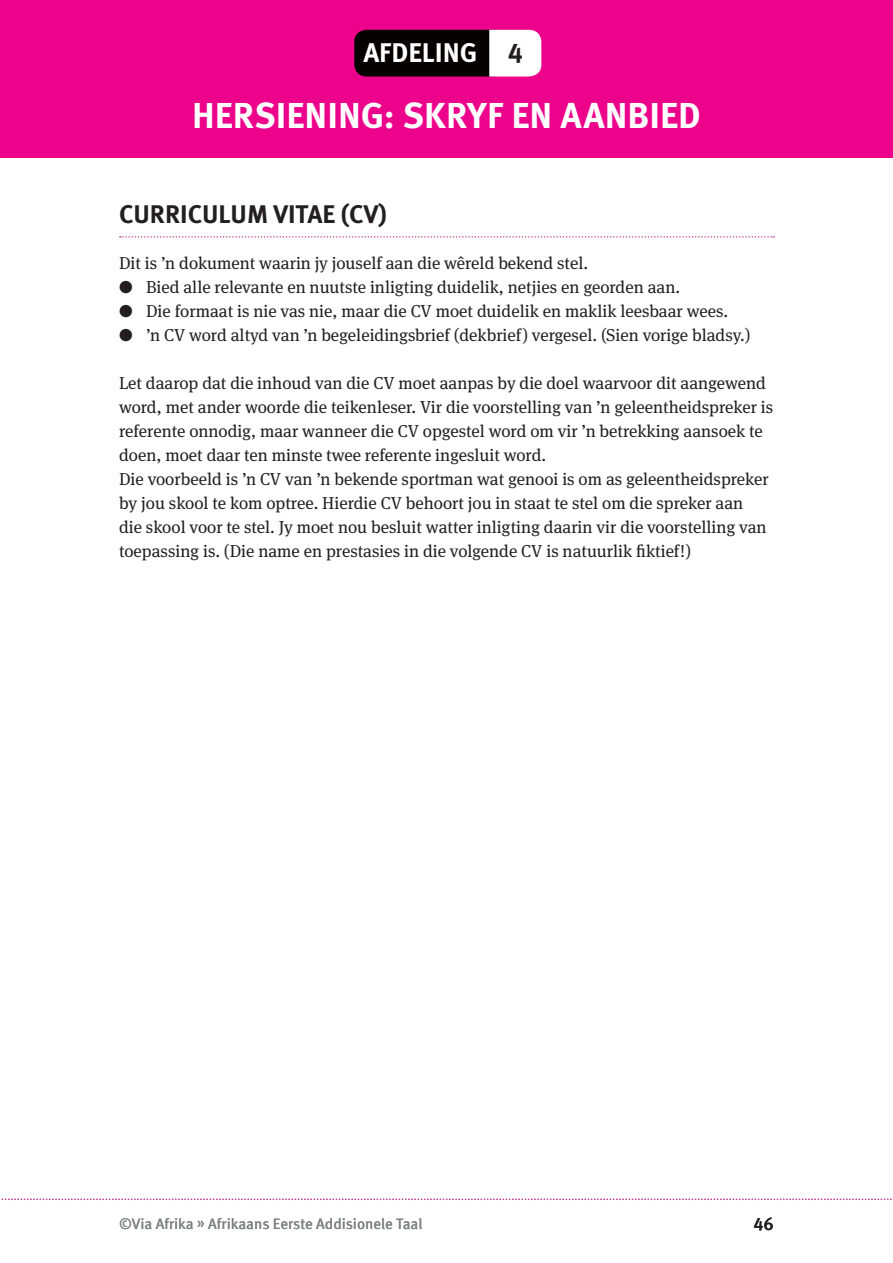
<style>
.page{position:relative;width:893px;height:1263px;background:#fff}
.page>*{position:absolute;margin:0;border:0;box-sizing:border-box;transform-origin:0 0}
.t1{font:700 36px "Meta OT";color:#fff}
.t2{font:700 27px "Meta OT";color:#fff}
.t3{font:700 25.5px "Meta OT";color:#231f20}
.t4{font:500 18px "Meta OT";color:#231f20}
.t5{font:17.25px/24px "Meta Serif OT";color:#231f20}
.t6{font:15px "Meta OT";color:#808285}
.s1{color:#231f20}
</style>
<div class="page">
<svg style="left:0;top:1198px;width:892px;height:2px"></svg>
<svg style="left:120px;top:236px;width:654px;height:2px"></svg>
<div style="left:0;top:0;width:893px;height:157px;background:#ed028c"></div>
<svg style="left:354px;top:30px;width:187px;height:47px;background:#4e4548"></svg>
<h2 class="t2" style="left:363px;top:42px;width:161px">AFDELING <span class="s1">4</span></h2>
<h1 class="t1" style="left:192px;top:103px;width:510px">HERSIENING: SKRYF EN AANBIED</h1>
<h3 class="t3" style="left:119px;top:205px;width:270px">CURRICULUM VITAE (CV)</h3>
<p class="t5" style="left:119px;top:252px;width:471px">Dit is ’n dokument waarin jy jouself aan die wêreld bekend stel.</p>
<p class="t5" style="left:119px;top:276px;width:562px">● Bied alle relevante en nuutste inligting duidelik, netjies en georden aan.</p>
<p class="t5" style="left:119px;top:300px;width:610px">● Die formaat is nie vas nie, maar die CV moet duidelik en maklik leesbaar wees.</p>
<p class="t5" style="left:119px;top:324px;width:633px">● ’n CV word altyd van ’n begeleidingsbrief (dekbrief) vergesel. (Sien vorige bladsy.)</p>
<p class="t5" style="left:119px;top:372px;width:656px">Let daarop dat die inhoud van die CV moet aanpas by die doel waarvoor dit aangewend word, met ander woorde die teikenleser. Vir die voorstelling van ’n geleentheidspreker is referente onnodig, maar wanneer die CV opgestel word om vir ’n betrekking aansoek te doen, moet daar ten minste twee referente ingesluit word.<br>Die voorbeeld is ’n CV van ’n bekende sportman wat genooi is om as geleentheidspreker by jou skool te kom optree. Hierdie CV behoort jou in staat te stel om die spreker aan<br>die skool voor te stel. Jy moet nou besluit watter inligting daarin vir die voorstelling van toepassing is. (Die name en prestasies in die volgende CV is natuurlik fiktief!)</p>
<p class="t6" style="left:119px;top:1218px;width:305px">©Via Afrika » Afrikaans Eerste Addisionele Taal</p>
<p class="t4" style="left:753px;top:1217px;width:22px">46</p>
</div>
